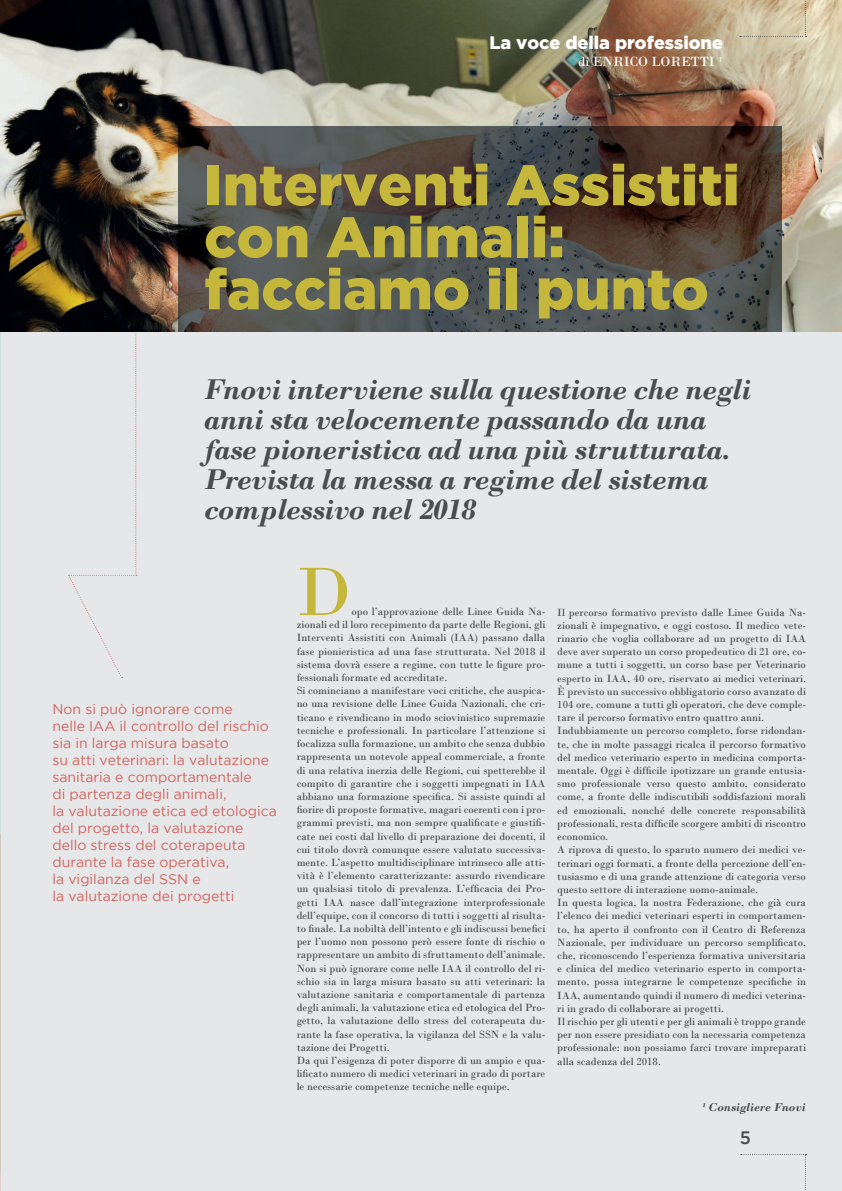
<style>
.page{position:relative;width:842px;height:1191px;background:#e6e7e9}
.page>*{position:absolute;margin:0;border:0;box-sizing:border-box;transform-origin:0 0}
.t1{font:72px "Bodoni";color:#c4b73b}
.t2{font:900 57px/52px "Gotham";color:#c4b73b}
.t3{font:italic 700 30px/30px "Bodoni";letter-spacing:-.02em;color:#4b4c4d}
.t4{font:900 18px "Gotham";color:#fff}
.t5{font:500 18px "Gotham";color:#4b4c4d}
.t6{font:14px/17px "Gotham";color:#d3645e}
.t7{font:14px "Bodoni";color:#fff}
.t8{font:italic 700 12px "Bodoni";color:#4b4c4d}
.t9{font:11px/13.2px "Bodoni";color:#4b4c4d}
</style>
<div class="page">
<svg style="left:741px;top:1154px;width:65px;height:36px"></svg>
<svg style="left:68px;top:333px;width:69px;height:345px"></svg>
<img style="left:0;top:0;width:842px;height:332px">
<img style="left:179px;top:126px;width:602px;height:206px">
<svg style="left:740px;top:0;width:66px;height:37px;background:#d0c3a3"></svg>
<h3 class="t4" style="left:489px;top:32px;width:235px">La voce della professione</h3>
<p class="t7" style="left:578px;top:53px;width:146px">di ENRICO LORETTI ¹</p>
<h2 class="t2" style="left:204px;top:158px;width:537px">Interventi Assistiti con Animali: facciamo il punto</h2>
<h3 class="t3" style="left:204px;top:375px;width:548px">Fnovi interviene sulla questione che negli anni sta velocemente passando da una fase pioneristica ad una più strutturata.<br>Prevista la messa a regime del sistema complessivo nel 2018</h3>
<p class="t6" style="left:52px;top:700px;width:226px">Non si può ignorare come<br>nelle IAA il controllo del rischio sia in larga misura basato<br>su atti veterinari: la valutazione sanitaria e comportamentale<br>di partenza degli animali,<br>la valutazione etica ed etologica del progetto, la valutazione dello stress del coterapeuta durante la fase operativa,<br>la vigilanza del SSN e<br>la valutazione dei progetti</p>
<h1 class="t1" style="left:297px;top:549px;width:56px">D</h1>
<p class="t9" style="left:297px;top:605px;width:250px;text-indent:55px">opo l’approvazione delle Linee Guida Na&shy;zionali ed il loro recepimento da parte delle Regioni, gli Interventi Assistiti con Animali (IAA) passano dalla fase pionieristica ad una fase strutturata. Nel 2018 il sistema dovrà essere a regime, con tutte le figure pro&shy;fessionali formate ed accreditate.<br>Si cominciano a manifestare voci critiche, che auspica&shy;no una revisione delle Linee Guida Nazionali, che cri&shy;ticano e rivendicano in modo sciovinistico supremazie tecniche e professionali. In particolare l’attenzione si focalizza sulla formazione, un ambito che senza dubbio rappresenta un notevole appeal commerciale, a fronte di una relativa inerzia delle Regioni, cui spetterebbe il compito di garantire che i soggetti impegnati in IAA abbiano una formazione specifica. Si assiste quindi al fiorire di proposte formative, magari coerenti con i pro&shy;grammi previsti, ma non sempre qualificate e giustifi&shy;cate nei costi dal livello di preparazione dei docenti, il cui titolo dovrà comunque essere valutato successiva&shy;mente. L’aspetto multidisciplinare intrinseco alle atti&shy;vità è l’elemento caratterizzante: assurdo rivendicare un qualsiasi titolo di prevalenza. L’efficacia dei Pro&shy;getti IAA nasce dall’integrazione interprofessionale dell’equipe, con il concorso di tutti i soggetti al risulta&shy;to finale. La nobiltà dell’intento e gli indiscussi benefici per l’uomo non possono però essere fonte di rischio o rappresentare un ambito di sfruttamento dell’animale.<br>Non si può ignorare come nelle IAA il controllo del ri&shy;schio sia in larga misura basato su atti veterinari: la valutazione sanitaria e comportamentale di partenza degli animali, la valutazione etica ed etologica del Pro&shy;getto, la valutazione dello stress del coterapeuta du&shy;rante la fase operativa, la vigilanza del SSN e la valu&shy;tazione dei Progetti.<br>Da qui l’esigenza di poter disporre di un ampio e qua&shy;lificato numero di medici veterinari in grado di portare le necessarie competenze tecniche nelle equipe.</p>
<p class="t9" style="left:557px;top:605px;width:250px">Il percorso formativo previsto dalle Linee Guida Na&shy;zionali è impegnativo, e oggi costoso. Il medico vete&shy;rinario che voglia collaborare ad un progetto di IAA deve aver superato un corso propedeutico di 21 ore, co&shy;mune a tutti i soggetti, un corso base per Veterinario esperto in IAA, 40 ore, riservato ai medici veterinari.<br>È previsto un successivo obbligatorio corso avanzato di 104 ore, comune a tutti gli operatori, che deve comple&shy;tare il percorso formativo entro quattro anni.<br>Indubbiamente un percorso completo, forse ridondan&shy;te, che in molte passaggi ricalca il percorso formativo del medico veterinario esperto in medicina comporta&shy;mentale. Oggi è difficile ipotizzare un grande entusia&shy;smo professionale verso questo ambito, considerato come, a fronte delle indiscutibili soddisfazioni morali ed emozionali, nonché delle concrete responsabilità professionali, resta difficile scorgere ambiti di riscontro economico.<br>A riprova di questo, lo sparuto numero dei medici ve&shy;terinari oggi formati, a fronte della percezione dell’en&shy;tusiasmo e di una grande attenzione di categoria verso questo settore di interazione uomo-animale.<br>In questa logica, la nostra Federazione, che già cura l’elenco dei medici veterinari esperti in comportamen&shy;to, ha aperto il confronto con il Centro di Referenza Nazionale, per individuare un percorso semplificato, che, riconoscendo l’esperienza formativa universitaria e clinica del medico veterinario esperto in comporta&shy;mento, possa integrarne le competenze specifiche in IAA, aumentando quindi il numero di medici veterina&shy;ri in grado di collaborare ai progetti.<br>Il rischio per gli utenti e per gli animali è troppo grande per non essere presidiato con la necessaria competenza professionale: non possiamo farci trovare impreparati alla scadenza del 2018.</p>
<p class="t8" style="left:701px;top:1100px;width:106px">¹ Consigliere Fnovi</p>
<h3 class="t5" style="left:740px;top:1127px;width:13px">5</h3>
</div>
